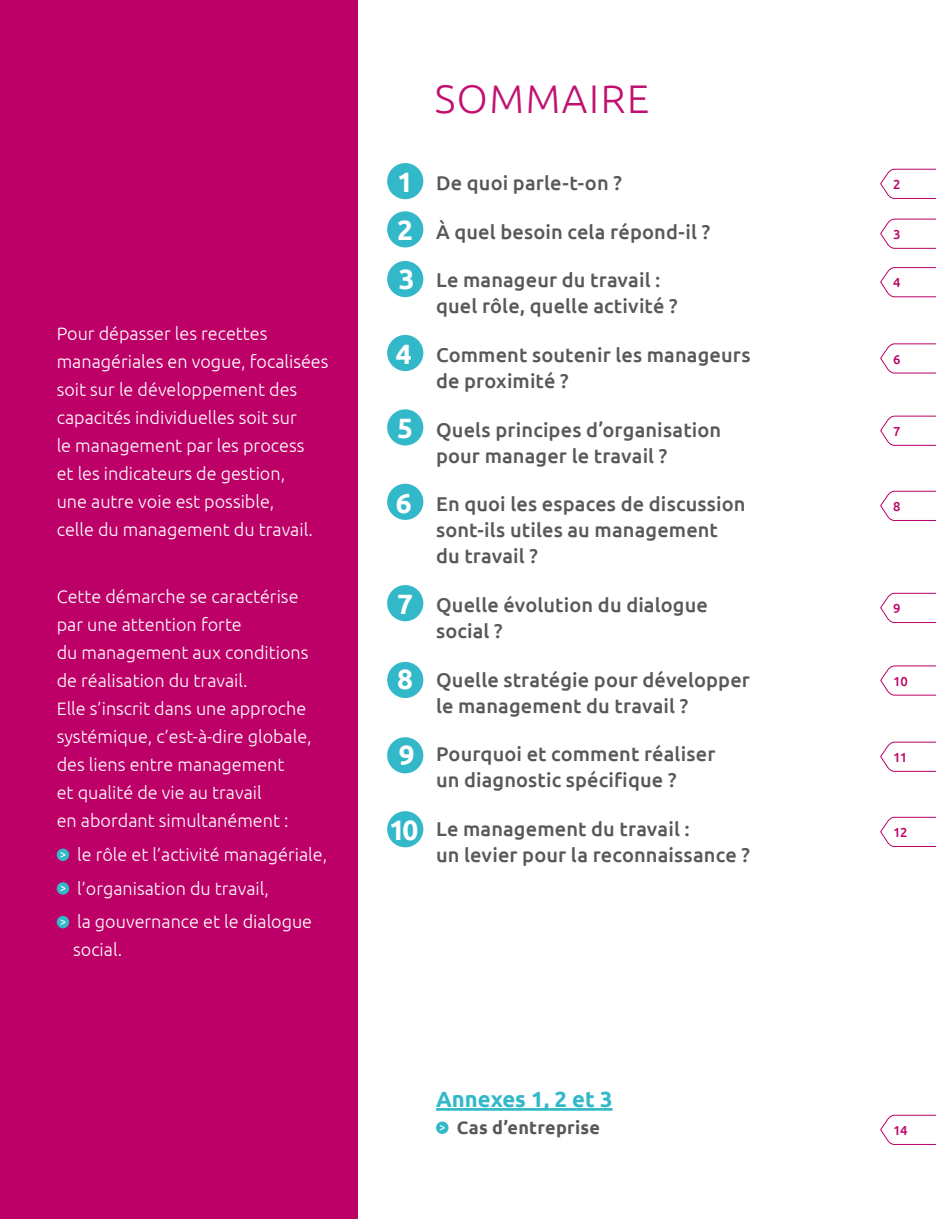
<style>
.page{position:relative;width:936px;height:1219px;background:#fff}
.page>*{position:absolute;margin:0;border:0;box-sizing:border-box;transform-origin:0 0}
.t1{font:300 40px "Ubuntu";letter-spacing:.04em;color:#bd0067}
.t2{font:700 28px "Ubuntu";color:#fff}
.t3{font:700 22px "Ubuntu";color:#32b8c9}
.t4{font:500 20px/26px "Ubuntu";letter-spacing:.005em;color:#58585a}
.t5{font:300 18px/28px "Ubuntu";color:#fff}
.t6{font:700 18px "Ubuntu";letter-spacing:.015em;color:#58585a}
.t7{font:500 13px "Ubuntu";letter-spacing:-.02em;color:#bd0067}
</style>
<div class="page">
<hr style="left:436px;top:1108px;width:176px;height:3px;background:#32b8c9">
<div style="left:436px;top:1121px;width:12px;height:13px;background:#32b8c9;border-radius:50%"></div>
<svg style="left:440px;top:1125px;width:4px;height:5px"></svg>
<svg style="left:880px;top:168px;width:55px;height:31px"></svg>
<svg style="left:880px;top:218px;width:55px;height:31px"></svg>
<svg style="left:880px;top:267px;width:55px;height:31px"></svg>
<svg style="left:880px;top:343px;width:55px;height:31px"></svg>
<svg style="left:880px;top:415px;width:55px;height:31px"></svg>
<svg style="left:880px;top:490px;width:55px;height:31px"></svg>
<svg style="left:880px;top:592px;width:55px;height:31px"></svg>
<svg style="left:880px;top:665px;width:55px;height:31px"></svg>
<svg style="left:880px;top:741px;width:55px;height:31px"></svg>
<svg style="left:880px;top:816px;width:55px;height:31px"></svg>
<svg style="left:880px;top:1114px;width:55px;height:31px"></svg>
<div style="left:387px;top:484px;width:36px;height:36px;background:#32b8c9;border-radius:50%"></div>
<div style="left:387px;top:409px;width:36px;height:36px;background:#32b8c9;border-radius:50%"></div>
<div style="left:387px;top:335px;width:36px;height:36px;background:#32b8c9;border-radius:50%"></div>
<div style="left:387px;top:261px;width:36px;height:36px;background:#32b8c9;border-radius:50%"></div>
<div style="left:387px;top:211px;width:36px;height:36px;background:#32b8c9;border-radius:50%"></div>
<div style="left:387px;top:163px;width:36px;height:36px;background:#32b8c9;border-radius:50%"></div>
<div style="left:387px;top:811px;width:36px;height:36px;background:#32b8c9;border-radius:50%"></div>
<div style="left:387px;top:737px;width:36px;height:36px;background:#32b8c9;border-radius:50%"></div>
<div style="left:387px;top:662px;width:36px;height:36px;background:#32b8c9;border-radius:50%"></div>
<div style="left:387px;top:585px;width:36px;height:36px;background:#32b8c9;border-radius:50%"></div>
<div style="left:0;top:0;width:357px;height:1219px;background:#bd0067"></div>
<svg style="left:57px;top:848px;width:12px;height:13px"></svg>
<svg style="left:61px;top:852px;width:4px;height:6px"></svg>
<svg style="left:57px;top:882px;width:12px;height:13px"></svg>
<svg style="left:61px;top:886px;width:4px;height:5px"></svg>
<div style="left:57px;top:916px;width:12px;height:12px;background:#32b8c9;border-radius:50%"></div>
<svg style="left:61px;top:919px;width:4px;height:6px"></svg>
<p class="t5" style="left:57px;top:319px;width:273px">Pour dépasser les recettes managériales en vogue, focalisées soit sur le développement des capacités individuelles soit sur<br>le management par les process<br>et les indicateurs de gestion,<br>une autre voie est possible,<br>celle du management du travail.</p>
<p class="t5" style="left:57px;top:582px;width:256px">Cette démarche se caractérise par une attention forte<br>du management aux conditions de réalisation du travail.<br>Elle s’inscrit dans une approche systémique, c’est-à-dire globale, des liens entre management<br>et qualité de vie au travail<br>en abordant simultanément :</p>
<p class="t5" style="left:77px;top:837px;width:251px;line-height:33.6px">le rôle et l’activité managériale, l’organisation du travail,<br>la gouvernance et le dialogue</p>
<p class="t5" style="left:73px;top:935px;width:50px">social.</p>
<h1 class="t1" style="left:434px;top:75px;width:216px">SOMMAIRE</h1>
<h2 class="t2" style="left:397px;top:165px;width:17px">1</h2>
<h2 class="t2" style="left:397px;top:213px;width:17px">2</h2>
<h2 class="t2" style="left:398px;top:262px;width:17px">3</h2>
<h2 class="t2" style="left:396px;top:337px;width:17px">4</h2>
<h2 class="t2" style="left:397px;top:411px;width:17px">5</h2>
<h2 class="t2" style="left:396px;top:486px;width:17px">6</h2>
<h2 class="t2" style="left:397px;top:587px;width:17px">7</h2>
<h2 class="t2" style="left:397px;top:662px;width:17px">8</h2>
<h2 class="t2" style="left:398px;top:738px;width:17px">9</h2>
<h2 class="t2" style="left:389px;top:813px;width:31px">10</h2>
<p class="t4" style="left:436px;top:169px;width:187px">De quoi parle-t-on ?</p>
<p class="t4" style="left:436px;top:218px;width:276px">À quel besoin cela répond-il ?</p>
<p class="t4" style="left:436px;top:266px;width:243px">Le manageur du travail : quel rôle, quelle activité ?</p>
<p class="t4" style="left:436px;top:341px;width:316px">Comment soutenir les manageurs de proximité ?</p>
<p class="t4" style="left:436px;top:416px;width:287px">Quels principes d’organisation pour manager le travail ?</p>
<p class="t4" style="left:436px;top:491px;width:311px">En quoi les espaces de discussion sont-ils utiles au management du travail ?</p>
<p class="t4" style="left:436px;top:591px;width:273px">Quelle évolution du dialogue social ?</p>
<p class="t4" style="left:436px;top:666px;width:315px">Quelle stratégie pour développer le management du travail ?</p>
<p class="t4" style="left:436px;top:741px;width:281px">Pourquoi et comment réaliser un diagnostic spécifique ?</p>
<p class="t4" style="left:436px;top:815px;width:315px">Le management du travail :<br>un levier pour la reconnaissance ?</p>
<p class="t3" style="left:436px;top:1085px;width:178px">Annexes 1, 2 et 3</p>
<p class="t6" style="left:457px;top:1117px;width:145px">Cas d’entreprise</p>
<p class="t7" style="left:893px;top:176px;width:9px">2</p>
<p class="t7" style="left:893px;top:226px;width:9px">3</p>
<p class="t7" style="left:893px;top:275px;width:9px">4</p>
<p class="t7" style="left:893px;top:351px;width:9px">6</p>
<p class="t7" style="left:893px;top:423px;width:9px">7</p>
<p class="t7" style="left:893px;top:498px;width:9px">8</p>
<p class="t7" style="left:893px;top:600px;width:9px">9</p>
<p class="t7" style="left:893px;top:673px;width:16px">10</p>
<p class="t7" style="left:893px;top:749px;width:16px">11</p>
<p class="t7" style="left:893px;top:824px;width:16px">12</p>
<p class="t7" style="left:893px;top:1122px;width:16px">14</p>
</div>
